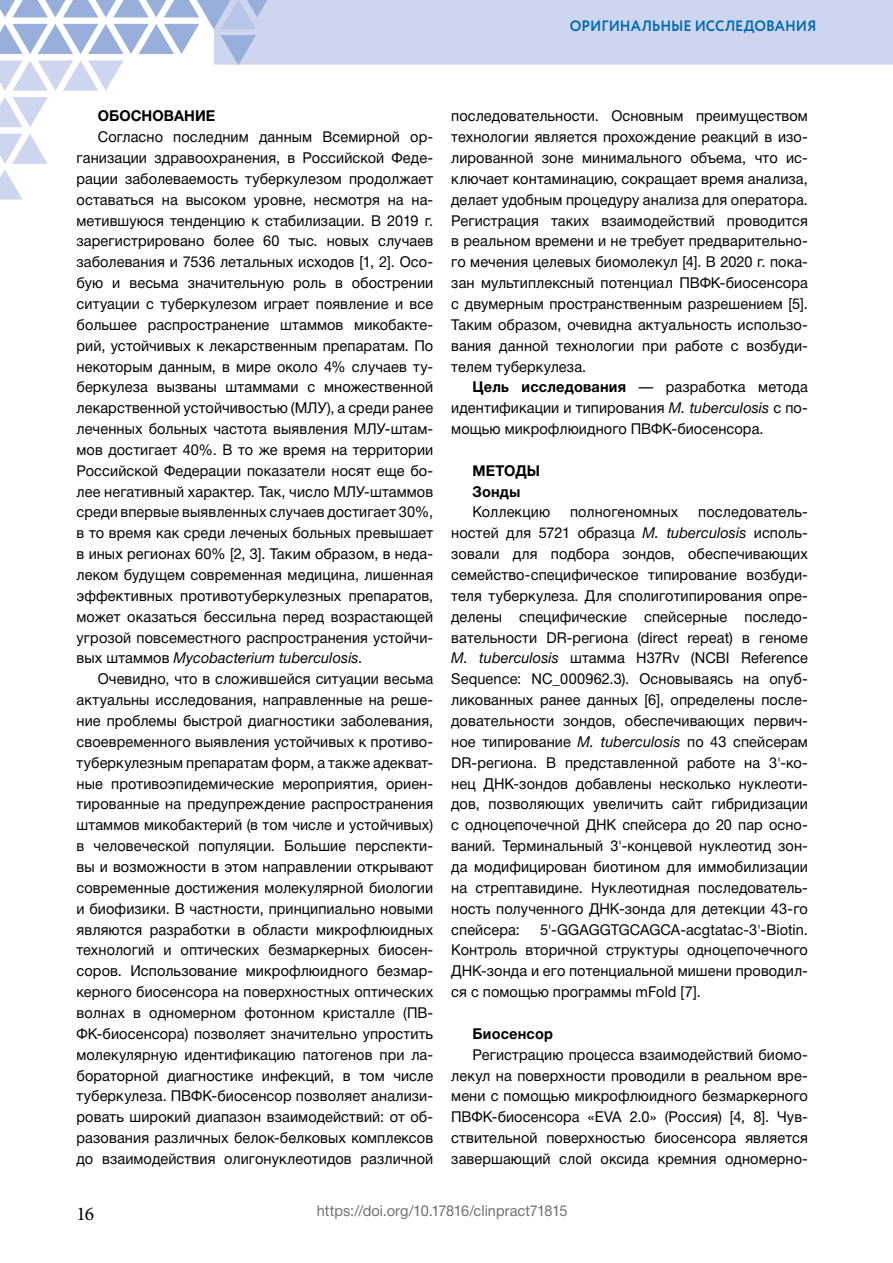
<style>
.page{position:relative;width:893px;height:1263px;background:#fff}
.page>*{position:absolute;margin:0;border:0;box-sizing:border-box;transform-origin:0 0}
.t1{font:19.5px "Minion Pro";color:#000}
.t2{font:15px/20.9px "Helvetica Neue Cyr";letter-spacing:.005em;color:#000;text-align:justify}
.t3{font:15px "Helvetica Neue Cyr";color:#706f6f}
.t4{font:700 15px/20.9px "Helvetica Neue Cyr";letter-spacing:.01em;color:#000}
.t5{font:700 15px "Circe";letter-spacing:-.005em;color:#016ab3;scale:.95 1}
.s1{font-style:italic}
.s2{font-weight:700}
</style>
<div class="page">
<svg style="left:0;top:97px;width:48px;height:30px"></svg>
<svg style="left:0;top:134px;width:48px;height:65px"></svg>
<svg style="left:0;top:0;width:893px;height:91px"></svg>
<p class="t5" style="left:570px;top:15px;width:261px">ОРИГИНАЛЬНЫЕ ИССЛЕДОВАНИЯ</p>
<p class="t4" style="left:98px;top:106px;width:119px">ОБОСНОВАНИЕ</p>
<p class="t2" style="left:77px;top:127px;width:358px;text-indent:21px">Согласно последним данным Всемирной ор&shy;ганизации здравоохранения, в Российской Феде&shy;рации заболеваемость туберкулезом продолжает оставаться на высоком уровне, несмотря на на&shy;метившуюся тенденцию к стабилизации. В 2019 г. зарегистрировано более 60 тыс. новых случаев заболевания и 7536 летальных исходов [1, 2]. Осо&shy;бую и весьма значительную роль в обострении ситуации с туберкулезом играет появление и все большее распространение штаммов микобакте&shy;рий, устойчивых к лекарственным препаратам. По некоторым данным, в мире около 4% случаев ту&shy;беркулеза вызваны штаммами с множественной лекарственной устойчивостью (МЛУ), а среди ранее леченных больных частота выявления МЛУ-штам&shy;мов достигает 40%. В то же время на территории Российской Федерации показатели носят еще бо&shy;лее негативный характер. Так, число МЛУ-штаммов среди впервые выявленных случаев достигает 30%, в то время как среди леченых больных превышает в иных регионах 60% [2, 3]. Таким образом, в неда&shy;леком будущем современная медицина, лишенная эффективных противотуберкулезных препаратов, может оказаться бессильна перед возрастающей угрозой повсеместного распространения устойчи&shy;вых штаммов <span class="s1">Mycobacterium tuberculosis</span>.</p>
<p class="t2" style="left:77px;top:669px;width:358px;text-indent:21px">Очевидно, что в сложившейся ситуации весьма актуальны исследования, направленные на реше&shy;ние проблемы быстрой диагностики заболевания, своевременного выявления устойчивых к противо&shy;туберкулезным препаратам форм, а также адекват&shy;ные противоэпидемические мероприятия, ориен&shy;тированные на предупреждение распространения штаммов микобактерий (в том числе и устойчивых) в человеческой популяции. Большие перспекти&shy;вы и возможности в этом направлении открывают современные достижения молекулярной биологии и биофизики. В частности, принципиально новыми являются разработки в области микрофлюидных технологий и оптических безмаркерных биосен&shy;соров. Использование микрофлюидного безмар&shy;керного биосенсора на поверхностных оптических волнах в одномерном фотонном кристалле (ПВ-ФК-биосенсора) позволяет значительно упростить молекулярную идентификацию патогенов при ла&shy;бораторной диагностике инфекций, в том числе туберкулеза. ПВФК-биосенсор позволяет анализи&shy;ровать широкий диапазон взаимодействий: от об&shy;разования различных белок-белковых комплексов до взаимодействия олигонуклеотидов различной</p>
<p class="t2" style="left:451px;top:106px;width:358px">последовательности. Основным преимуществом технологии является прохождение реакций в изо&shy;лированной зоне минимального объема, что ис&shy;ключает контаминацию, сокращает время анализа, делает удобным процедуру анализа для оператора.<br>Регистрация таких взаимодействий проводится в реальном времени и не требует предварительно&shy;го мечения целевых биомолекул [4]. В 2020 г. пока&shy;зан мультиплексный потенциал ПВФК-биосенсора с двумерным пространственным разрешением [5].<br>Таким образом, очевидна актуальность использо&shy;вания данной технологии при работе с возбуди&shy;телем туберкулеза.</p>
<p class="t2" style="left:451px;top:377px;width:358px;text-indent:21px"><span class="s2">Цель исследования</span> — разработка метода идентификации и типирования <span class="s1">M. tuberculosis</span> с по&shy;мощью микрофлюидного ПВФК-биосенсора.</p>
<p class="t4" style="left:472px;top:460px;width:69px">МЕТОДЫ<br>Зонды</p>
<p class="t2" style="left:472px;top:502px;width:79px">Коллекцию</p>
<p class="t2" style="left:570px;top:502px;width:110px">полногеномных</p>
<p class="t2" style="left:451px;top:502px;width:358px;text-indent:247px">последователь&shy;ностей для 5721 образца <span class="s1">M. tuberculosis</span> исполь&shy;зовали для подбора зондов, обеспечивающих семейство-специфическое типирование возбуди&shy;теля туберкулеза. Для сполиготипирования опре&shy;делены специфические спейсерные последо&shy;вательности DR-региона (direct repeat) в геноме <span class="s1">M. tuberculosis</span> штамма H37Rv (NCBI Reference Sequence: NC_000962.3). Основываясь на опуб&shy;ликованных ранее данных [6], определены после&shy;довательности зондов, обеспечивающих первич&shy;ное типирование <span class="s1">M. tuberculosis</span> по 43 спейсерам DR-региона. В представленной работе на 3'-ко&shy;нец ДНК-зондов добавлены несколько нуклеоти&shy;дов, позволяющих увеличить сайт гибридизации с одноцепочечной ДНК спейсера до 20 пар осно&shy;ваний. Терминальный 3'-концевой нуклеотид зон&shy;да модифицирован биотином для иммобилизации на стрептавидине. Нуклеотидная последователь&shy;ность полученного ДНК-зонда для детекции 43-го спейсера:</p>
<p class="t2" style="left:451px;top:919px;width:358px;text-indent:89px">5'-GGAGGTGCAGCA-acgtatac-3'-Biotin.<br>Контроль вторичной структуры одноцепочечного ДНК-зонда и его потенциальной мишени проводил&shy;ся с помощью программы mFold [7].</p>
<p class="t4" style="left:472px;top:1023px;width:82px">Биосенсор</p>
<p class="t2" style="left:451px;top:1044px;width:358px;text-indent:21px">Регистрацию процесса взаимодействий биомо&shy;лекул на поверхности проводили в реальном вре&shy;мени с помощью микрофлюидного безмаркерного ПВФК-биосенсора «EVA 2.0» (Россия) [4, 8]. Чув&shy;ствительной поверхностью биосенсора является завершающий слой оксида кремния одномерно-</p>
<h1 class="t1" style="left:77px;top:1200px;width:19px">16</h1>
<p class="t3" style="left:317px;top:1203px;width:252px">https://doi.org/10.17816/clinpract71815</p>
</div>
